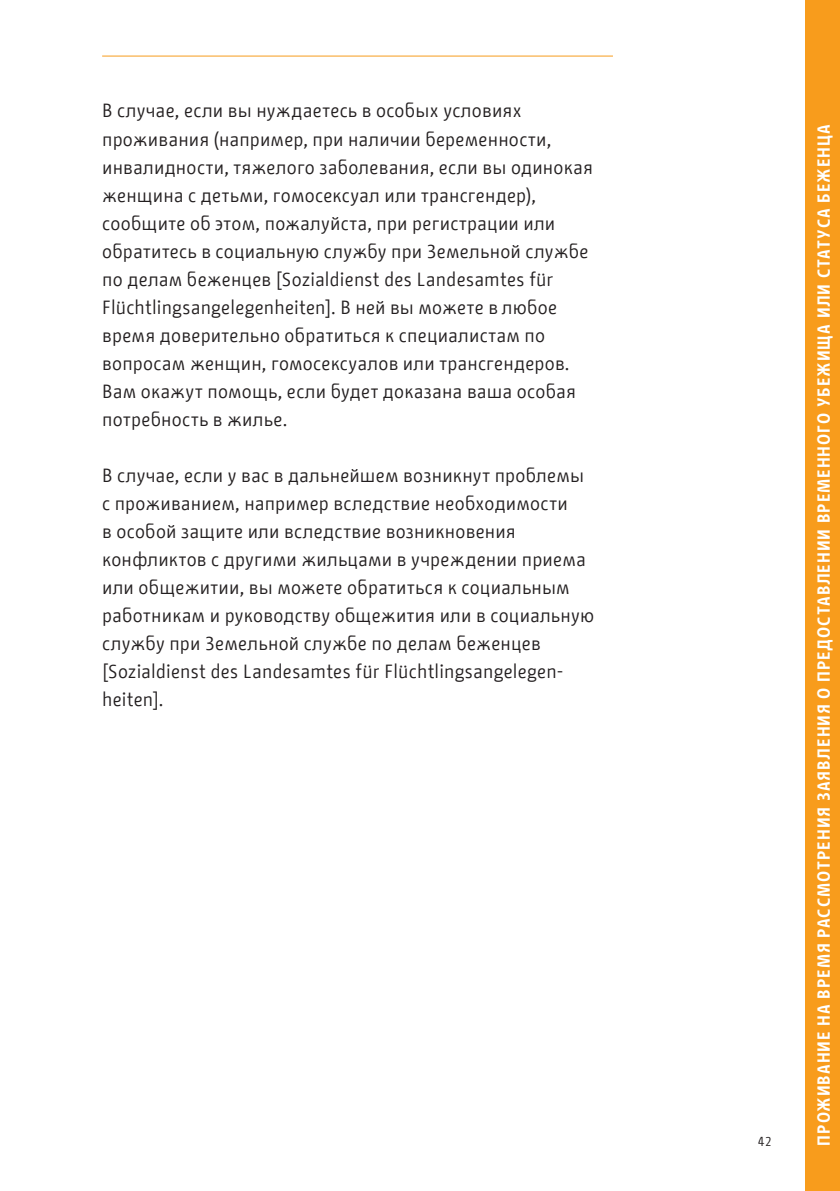
<style>
.page{position:relative;width:840px;height:1191px;background:#fff}
.page>*{position:absolute;margin:0;border:0;box-sizing:border-box;transform-origin:0 0}
.Russisch_-_Copy{font:19px/28px "BMF Change";letter-spacing:.01em;color:#231f20}
.t1{font:700 17.4px "BMF Change";letter-spacing:.055em;color:#fff}
.t2{font:13px "BMF Change";color:#231f20}
</style>
<div class="page">
<hr style="left:102px;top:56px;width:510px;height:1px;background:#f89c1c">
<div style="left:805px;top:0;width:34px;height:1191px;background:#f89c1c"></div>
<p class="Russisch_-_Copy" style="left:102px;top:97px;width:492px">В случае, если вы нуждаетесь в особых условиях проживания (например, при наличии беременности, инвалидности, тяжелого заболевания, если вы одинокая женщина с детьми, гомосексуал или трансгендер), сообщите об этом, пожалуйста, при регистрации или обратитесь в социальную службу при Земельной службе по делам беженцев [Sozialdienst des Landesamtes für Flüchtlingsangelegenheiten]. В ней вы можете в любое время доверительно обратиться к специалистам по вопросам женщин, гомосексуалов или трансгендеров.<br>Вам окажут помощь, если будет доказана ваша особая потребность в жилье.</p>
<p class="Russisch_-_Copy" style="left:102px;top:461px;width:493px">В случае, если у вас в дальнейшем возникнут проблемы с проживанием, например вследствие необходимости<br>в особой защите или вследствие возникновения конфликтов с другими жильцами в учреждении приема или общежитии, вы можете обратиться к социальным работникам и руководству общежития или в социальную службу при Земельной службе по делам беженцев [Sozialdienst des Landesamtes für Flüchtlingsangelegen&shy;heiten].</p>
<p class="t2" style="left:757px;top:1131px;width:15px">42</p>
<p class="t1" style="left:810px;top:1145px;width:1023px;rotate:-90deg">ПРОЖИВАНИЕ НА ВРЕМЯ РАССМОТРЕНИЯ ЗАЯВЛЕНИЯ О ПРЕДОСТАВЛЕНИИ ВРЕМЕННОГО УБЕЖИЩА ИЛИ СТАТУСА БЕЖЕНЦА</p>
</div>
